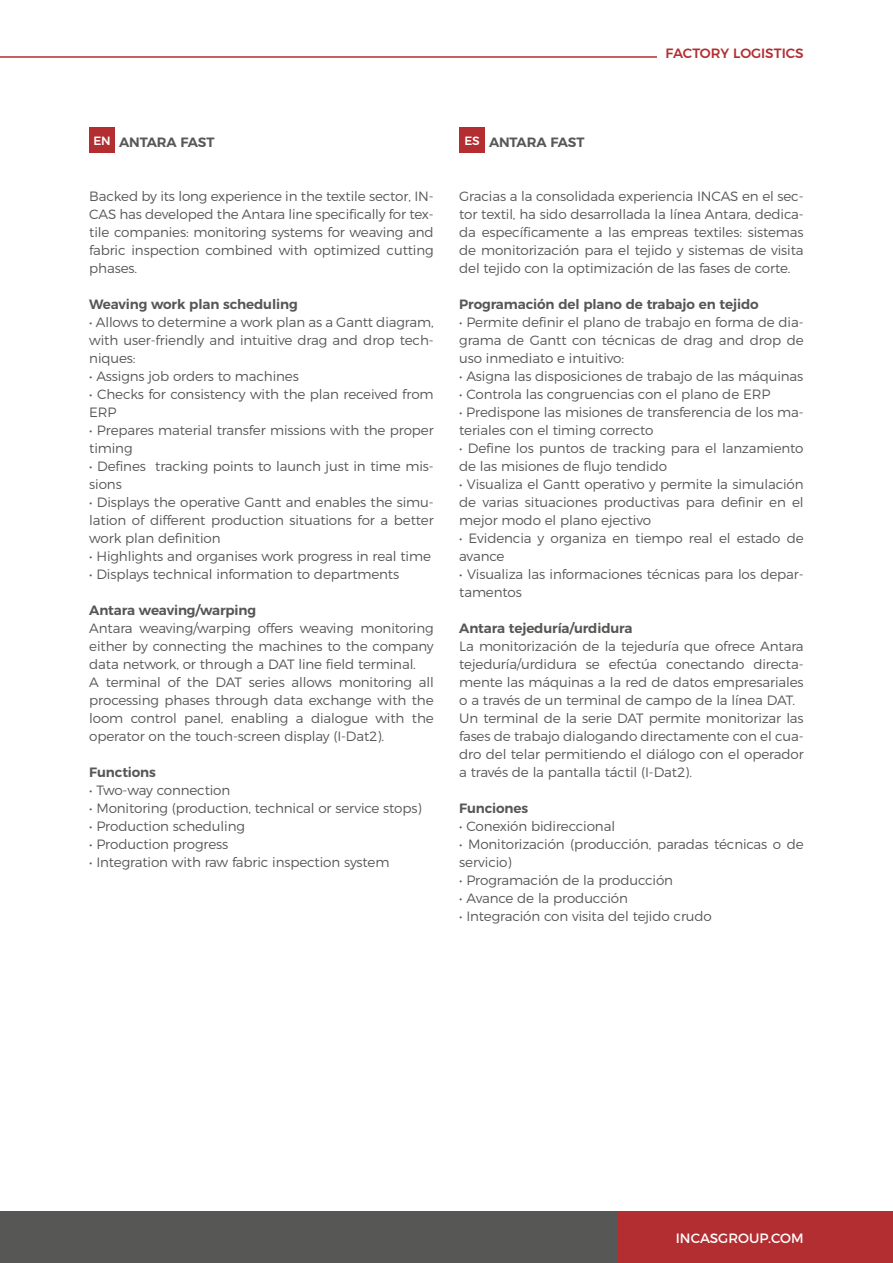
<style>
.page{position:relative;width:893px;height:1263px;background:#fff}
.page>*{position:absolute;margin:0;border:0;box-sizing:border-box;transform-origin:0 0}
.t1{font:300 13.5px/18px "Montserrat";letter-spacing:-.01em;color:#575756}
.t2{font:600 13.5px "Montserrat";letter-spacing:-.01em;color:#575756}
.t3{font:500 13.5px "Montserrat";color:#b32e31}
.t4{font:13.5px "Montserrat";color:#fff}
.t5{font:500 12px "Montserrat";color:#fff}
</style>
<div class="page">
<div style="left:0;top:1211px;width:625px;height:52px;background:#575756"></div>
<div style="left:618px;top:1211px;width:275px;height:52px;background:#b32e31"></div>
<hr style="left:0;top:56px;width:657px;height:2px;background:#b32e31">
<div style="left:89px;top:128px;width:26px;height:25px;background:#b32e31"></div>
<div style="left:459px;top:128px;width:26px;height:25px;background:#b32e31"></div>
<p class="t5" style="left:93px;top:131px;width:19px">EN</p>
<p class="t5" style="left:464px;top:131px;width:17px">ES</p>
<p class="t2" style="left:119px;top:131px;width:97px">ANTARA FAST</p>
<p class="t2" style="left:489px;top:131px;width:97px">ANTARA FAST</p>
<p class="t3" style="left:666px;top:42px;width:140px">FACTORY LOGISTICS</p>
<p class="t1" style="left:89px;top:186px;width:346px;text-align:justify">Backed by its long experience in the textile sector, IN-CAS has developed the Antara line specifically for tex&shy;tile companies: monitoring systems for weaving and fabric inspection combined with optimized cutting phases.</p>
<p class="t2" style="left:89px;top:293px;width:210px">Weaving work plan scheduling</p>
<p class="t1" style="left:89px;top:312px;width:346px;text-align:justify">• Allows to determine a work plan as a Gantt diagram, with user-friendly and intuitive drag and drop tech&shy;niques:</p>
<p class="t1" style="left:89px;top:366px;width:211px">• Assigns job orders to machines</p>
<p class="t1" style="left:89px;top:384px;width:346px">• Checks for consistency with the plan received from<br>ERP</p>
<p class="t1" style="left:89px;top:420px;width:346px">• Prepares material transfer missions with the proper timing</p>
<p class="t1" style="left:89px;top:456px;width:346px">• Defines tracking points to launch just in time mis&shy;sions</p>
<p class="t1" style="left:89px;top:492px;width:346px;text-align:justify">• Displays the operative Gantt and enables the simu&shy;lation of different production situations for a better work plan definition</p>
<p class="t1" style="left:89px;top:546px;width:343px">• Highlights and organises work progress in real time</p>
<p class="t1" style="left:89px;top:564px;width:311px">• Displays technical information to departments</p>
<p class="t2" style="left:89px;top:599px;width:168px">Antara weaving/warping</p>
<p class="t1" style="left:89px;top:618px;width:346px">Antara weaving/warping offers weaving monitoring either by connecting the machines to the company data network, or through a DAT line field terminal.<br>A terminal of the DAT series allows monitoring all processing phases through data exchange with the loom control panel, enabling a dialogue with the operator on the touch-screen display (I-Dat2).</p>
<p class="t2" style="left:89px;top:761px;width:68px">Functions</p>
<p class="t1" style="left:89px;top:780px;width:143px">• Two-way connection</p>
<p class="t1" style="left:89px;top:798px;width:334px">• Monitoring (production, technical or service stops)</p>
<p class="t1" style="left:89px;top:816px;width:157px">• Production scheduling</p>
<p class="t1" style="left:89px;top:834px;width:140px">• Production progress</p>
<p class="t1" style="left:89px;top:852px;width:302px">• Integration with raw fabric inspection system</p>
<p class="t1" style="left:459px;top:186px;width:346px;text-align:justify">Gracias a la consolidada experiencia INCAS en el sec&shy;tor textil, ha sido desarrollada la línea Antara, dedica&shy;da específicamente a las empreas textiles: sistemas de monitorización para el tejido y sistemas de visita del tejido con la optimización de las fases de corte.</p>
<p class="t2" style="left:459px;top:293px;width:301px">Programación del plano de trabajo en tejido</p>
<p class="t1" style="left:459px;top:312px;width:346px;text-align:justify">• Permite definir el plano de trabajo en forma de dia&shy;grama de Gantt con técnicas de drag and drop de uso inmediato e intuitivo:</p>
<p class="t1" style="left:459px;top:366px;width:346px">• Asigna las disposiciones de trabajo de las máquinas</p>
<p class="t1" style="left:459px;top:384px;width:313px">• Controla las congruencias con el plano de ERP</p>
<p class="t1" style="left:459px;top:402px;width:346px">• Predispone las misiones de transferencia de los ma&shy;teriales con el timing correcto</p>
<p class="t1" style="left:459px;top:438px;width:346px">• Define los puntos de tracking para el lanzamiento de las misiones de flujo tendido</p>
<p class="t1" style="left:459px;top:474px;width:346px;text-align:justify">• Visualiza el Gantt operativo y permite la simulación de varias situaciones productivas para definir en el mejor modo el plano ejectivo</p>
<p class="t1" style="left:459px;top:528px;width:346px">• Evidencia y organiza en tiempo real el estado de avance</p>
<p class="t1" style="left:459px;top:564px;width:346px">• Visualiza las informaciones técnicas para los depar&shy;tamentos</p>
<p class="t2" style="left:459px;top:617px;width:175px">Antara tejeduría/urdidura</p>
<p class="t1" style="left:459px;top:636px;width:346px">La monitorización de la tejeduría que ofrece Antara tejeduría/urdidura se efectúa conectando directa&shy;mente las máquinas a la red de datos empresariales o a través de un terminal de campo de la línea DAT.<br>Un terminal de la serie DAT permite monitorizar las fases de trabajo dialogando directamente con el cua&shy;dro del telar permitiendo el diálogo con el operador a través de la pantalla táctil (I-Dat2).</p>
<p class="t2" style="left:459px;top:797px;width:70px">Funciones</p>
<p class="t1" style="left:459px;top:816px;width:157px">• Conexión bidireccional</p>
<p class="t1" style="left:459px;top:834px;width:346px">• Monitorización (producción, paradas técnicas o de servicio)</p>
<p class="t1" style="left:459px;top:870px;width:215px">• Programación de la producción</p>
<p class="t1" style="left:459px;top:888px;width:170px">• Avance de la producción</p>
<p class="t1" style="left:459px;top:906px;width:254px">• Integración con visita del tejido crudo</p>
<p class="t4" style="left:676px;top:1227px;width:129px">INCASGROUP.COM</p>
</div>
